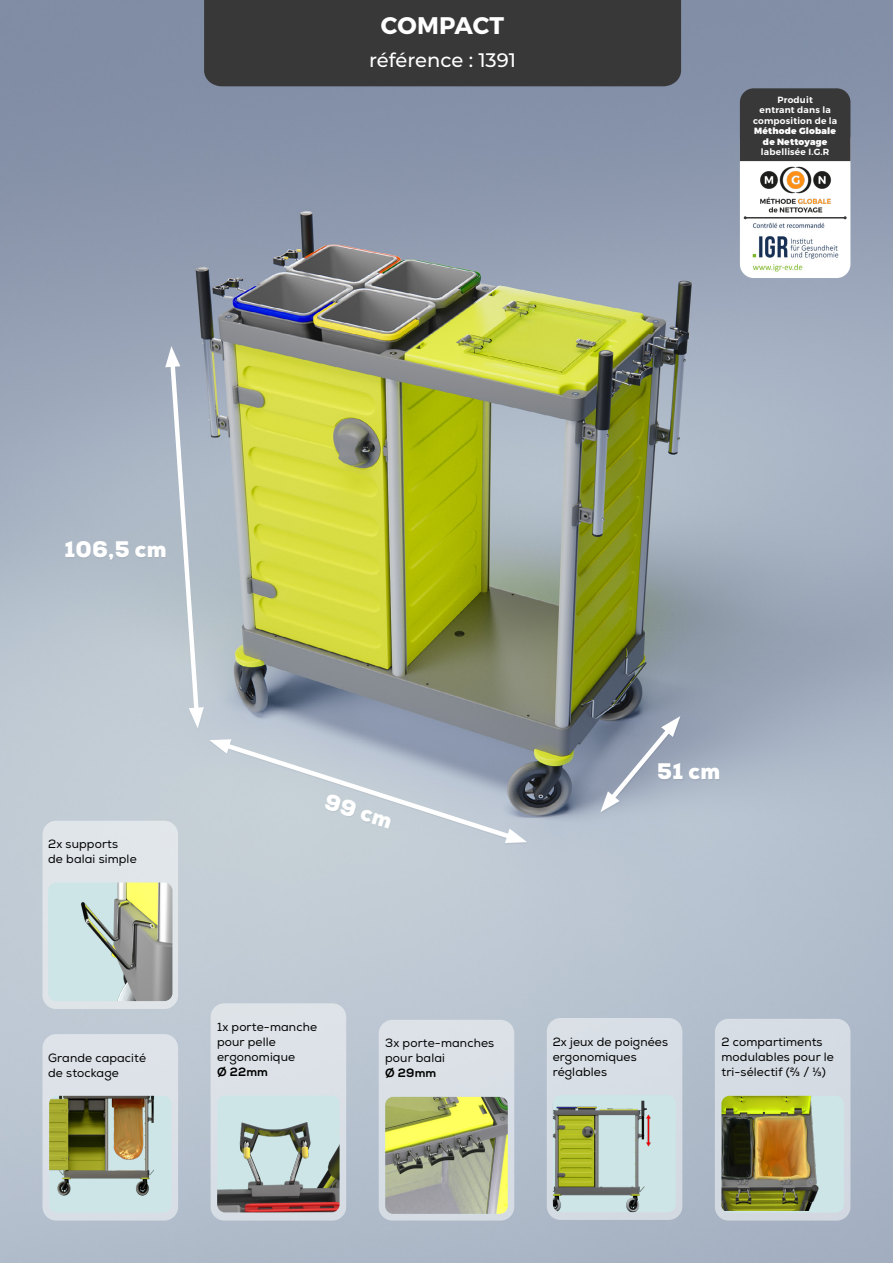
<style>
.page{position:relative;width:893px;height:1263px;background:#fff}
.page>*{position:absolute;margin:0;border:0;box-sizing:border-box;transform-origin:0 0}
.t1{font:700 24px "Montserrat";letter-spacing:.005em;color:#fff}
.t2{font:900 22.5px "Nexa";letter-spacing:.01em;color:#fff}
.t3{font:500 19.5px "Montserrat";color:#fff}
.t4{font:12px/15px "Nexa";letter-spacing:.01em;color:#000}
.t5{font:800 12px "Nexa";letter-spacing:.01em;color:#000}
.t6{font:600 9px/10.5px "Montserrat";letter-spacing:.02em;color:#fff;text-align:center}
.t7{font:900 9px/10.5px "Montserrat";letter-spacing:.02em;color:#fff;text-align:center}
</style>
<div class="page">
<img style="left:0;top:0;width:893px;height:1263px">
<div style="left:65px;top:346px;width:655px;height:499px;background:#000;opacity:.05"></div>
<svg style="left:209px;top:738px;width:318px;height:106px;background:#bbc5cf"></svg>
<svg style="left:165px;top:346px;width:39px;height:382px;background:#bac4ce"></svg>
<svg style="left:600px;top:716px;width:80px;height:96px;background:#9ca7b8"></svg>
<div style="left:204px;top:0;width:477px;height:86px;background:#383838"></div>
<div style="left:43px;top:821px;width:135px;height:188px;background:#e0e5ea;border-radius:14px"></div>
<div style="left:48px;top:882px;width:124px;height:119px;background:#cde5e7;border-radius:8px"></div>
<img style="left:51px;top:882px;width:121px;height:119px">
<div style="left:740px;top:126px;width:110px;height:152px;background:#fff;border-radius:14px"></div>
<div style="left:740px;top:88px;width:110px;height:73px;background:#383838"></div>
<img style="left:752px;top:222px;width:86px;height:49px">
<img style="left:752px;top:161px;width:86px;height:52px">
<hr style="left:745px;top:217px;width:100px;height:2px;background:#373737">
<div style="left:43px;top:1034px;width:135px;height:186px;background:#dde2e8;border-radius:14px"></div>
<div style="left:49px;top:1096px;width:122px;height:116px;background:#cde5e7;border-radius:8px"></div>
<img style="left:49px;top:1096px;width:122px;height:100px">
<div style="left:211px;top:1003px;width:135px;height:217px;background:#dde2e8;border-radius:14px"></div>
<img style="left:217px;top:1096px;width:123px;height:116px">
<div style="left:379px;top:1020px;width:135px;height:200px;background:#dbe1e7;border-radius:14px"></div>
<img style="left:385px;top:1097px;width:123px;height:117px">
<div style="left:547px;top:1018px;width:135px;height:202px;background:#d8dee5;border-radius:14px"></div>
<img style="left:553px;top:1095px;width:122px;height:117px">
<div style="left:715px;top:1019px;width:135px;height:201px;background:#d6dce3;border-radius:14px"></div>
<div style="left:721px;top:1096px;width:123px;height:116px;background:#cde5e7;border-radius:8px"></div>
<img style="left:721px;top:1096px;width:98px;height:115px">
<h1 class="t1" style="left:381px;top:11px;width:125px">COMPACT</h1>
<h3 class="t3" style="left:369px;top:46px;width:148px">référence : 1391</h3>
<p class="t6" style="left:753px;top:94px;width:86px">Produit<br>entrant dans la composition de la</p>
<p class="t7" style="left:754px;top:126px;width:83px">Méthode Globale de Nettoyage</p>
<p class="t6" style="left:761px;top:147px;width:70px">labellisée I.G.R</p>
<h2 class="t2" style="left:65px;top:535px;width:103px">106,5 cm</h2>
<p class="t4" style="left:48px;top:837px;width:90px">2x supports<br>de balai simple</p>
<p class="t4" style="left:48px;top:1050px;width:99px">Grande capacité de stockage</p>
<h2 class="t2" style="left:330px;top:787px;width:71px;rotate:17deg">99 cm</h2>
<h2 class="t2" style="left:657px;top:757px;width:65px">51 cm</h2>
<p class="t4" style="left:217px;top:1019px;width:101px">1x porte-manche pour pelle ergonomique</p>
<p class="t5" style="left:217px;top:1064px;width:52px">Ø 22mm</p>
<p class="t4" style="left:385px;top:1036px;width:110px">3x porte-manches pour balai</p>
<p class="t5" style="left:385px;top:1066px;width:53px">Ø 29mm</p>
<p class="t4" style="left:553px;top:1034px;width:117px">2x jeux de poignées ergonomiques réglables</p>
<p class="t4" style="left:721px;top:1035px;width:114px">2 compartiments modulables pour le tri-sélectif (⅔ / ⅓)</p>
</div>
